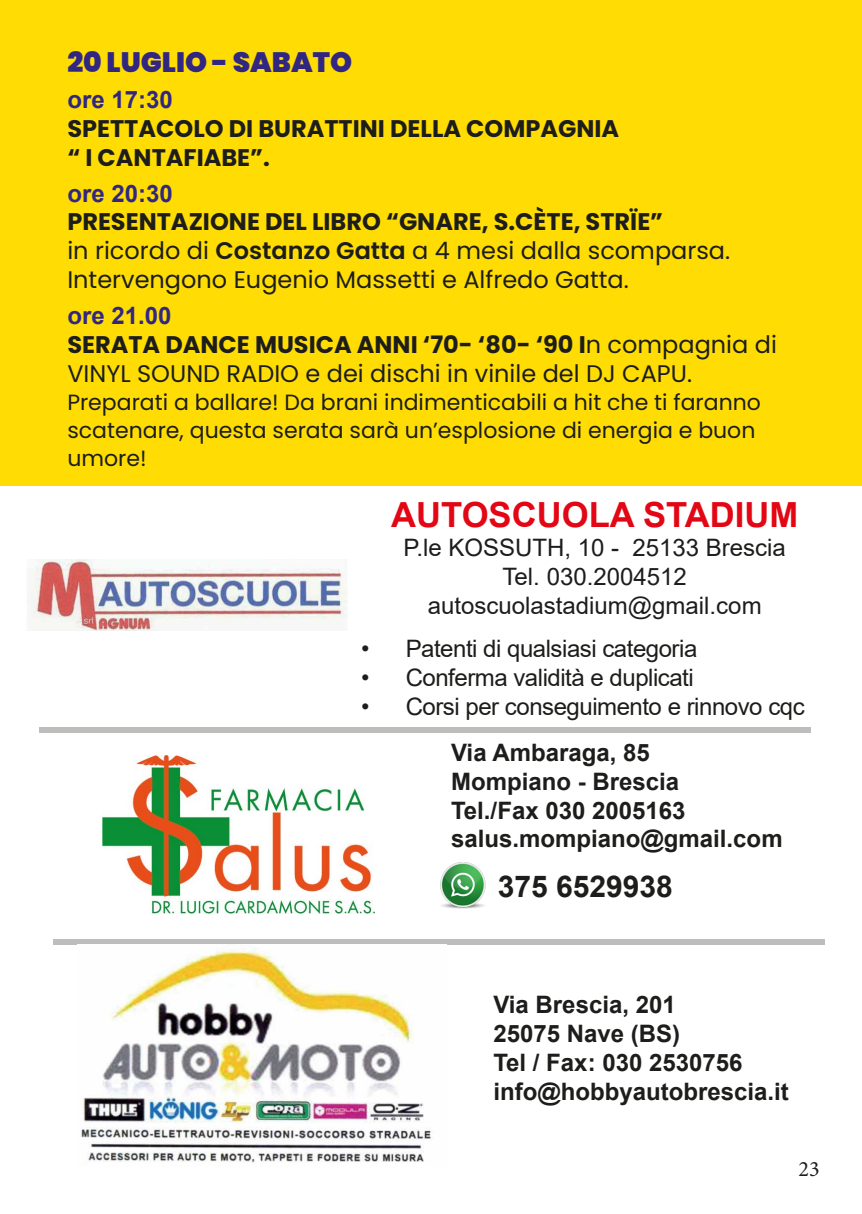
<style>
.page{position:relative;width:862px;height:1214px;background:#fff}
.page>*{position:absolute;margin:0;border:0;box-sizing:border-box;transform-origin:0 0}
.t1{font:700 34.6px "Arial";color:#e30614}
.t2{font:700 30px "Arial";color:#1d1d1b}
.t3{font:900 28px "Poppins";color:#312783}
.t4{font:24px/28.8px "Poppins";color:#1d1d1b}
.t5{font:700 24px "Arial";color:#1d1d1b}
.t6{font:700 24px "Poppins";color:#1d1d1b}
.t7{font:24px "Arial";letter-spacing:-.02em;color:#1d1d1b}
.t8{font:24px "Arial";color:#1d1d1b}
.t9{font:700 24px "Arial";color:#312783}
.t10{font:22px/28px "Poppins";color:#1d1d1b}
.t11{font:22px "Minion Pro";color:#1d1d1b}
.s1{font-weight:600}
.s2{font-weight:700}
</style>
<div class="page">
<div style="left:0;top:0;width:862px;height:485px;background:#ffdd04"></div>
<div style="left:39px;top:727px;width:771px;height:6px;background:#bdbdbc"></div>
<img style="left:103px;top:755px;width:271px;height:157px">
<img style="left:440px;top:862px;width:46px;height:47px">
<img style="left:30px;top:559px;width:318px;height:71px">
<div style="left:53px;top:938px;width:771px;height:6px;background:#bdbdbc"></div>
<img style="left:81px;top:949px;width:351px;height:214px">
<p class="t3" style="left:67px;top:46px;width:286px">20 LUGLIO - SABATO</p>
<p class="t9" style="left:67px;top:83px;width:107px">ore 17:30</p>
<p class="t6" style="left:67px;top:114px;width:553px">SPETTACOLO DI BURATTINI DELLA COMPAGNIA</p>
<p class="t6" style="left:67px;top:143px;width:204px">“ I CANTAFIABE”.</p>
<p class="t9" style="left:67px;top:176px;width:107px">ore 20:30</p>
<p class="t6" style="left:67px;top:208px;width:597px">PRESENTAZIONE DEL LIBRO “GNARE, S.CÈTE, STRÏE”</p>
<p class="t4" style="left:67px;top:236px;width:664px">in ricordo di <span class="s1">Costanzo Gatta</span> a 4 mesi dalla scomparsa.</p>
<p class="t4" style="left:67px;top:265px;width:563px">Intervengono Eugenio Massetti e Alfredo Gatta.</p>
<p class="t9" style="left:67px;top:299px;width:106px">ore 21.00</p>
<p class="t4" style="left:67px;top:330px;width:711px"><span class="s2">SERATA DANCE MUSICA ANNI ‘70- ‘80- ‘90 I</span>n compagnia di<br>VINYL SOUND RADIO e dei dischi in vinile del DJ CAPU.</p>
<p class="t10" style="left:67px;top:388px;width:695px">Preparati a ballare! Da brani indimenticabili a hit che ti faranno scatenare, questa serata sarà un’esplosione di energia e buon umore!</p>
<p class="t1" style="left:391px;top:490px;width:409px">AUTOSCUOLA STADIUM</p>
<p class="t8" style="left:403px;top:531px;width:384px">P.le KOSSUTH, 10 - 25133 Brescia</p>
<p class="t8" style="left:502px;top:560px;width:186px">Tel. 030.2004512</p>
<p class="t8" style="left:428px;top:588px;width:335px">autoscuolastadium@gmail.com</p>
<p class="t7" style="left:361px;top:632px;width:338px">• Patenti di qualsiasi categoria</p>
<p class="t7" style="left:361px;top:661px;width:334px">• Conferma validità e duplicati</p>
<p class="t7" style="left:361px;top:690px;width:445px">• Corsi per conseguimento e rinnovo cqc</p>
<p class="t5" style="left:451px;top:735px;width:200px">Via Ambaraga, 85</p>
<p class="t5" style="left:451px;top:764px;width:230px">Mompiano - Brescia</p>
<p class="t5" style="left:451px;top:793px;width:236px">Tel./Fax 030 2005163</p>
<p class="t5" style="left:451px;top:821px;width:333px">salus.mompiano@gmail.com</p>
<p class="t2" style="left:498px;top:864px;width:177px">375 6529938</p>
<p class="t5" style="left:493px;top:987px;width:184px">Via Brescia, 201</p>
<p class="t5" style="left:493px;top:1016px;width:188px">25075 Nave (BS)</p>
<p class="t5" style="left:493px;top:1045px;width:251px">Tel / Fax: 030 2530756</p>
<p class="t5" style="left:493px;top:1074px;width:297px">info@hobbyautobrescia.it</p>
<p class="t11" style="left:798px;top:1154px;width:23px">23</p>
</div>
